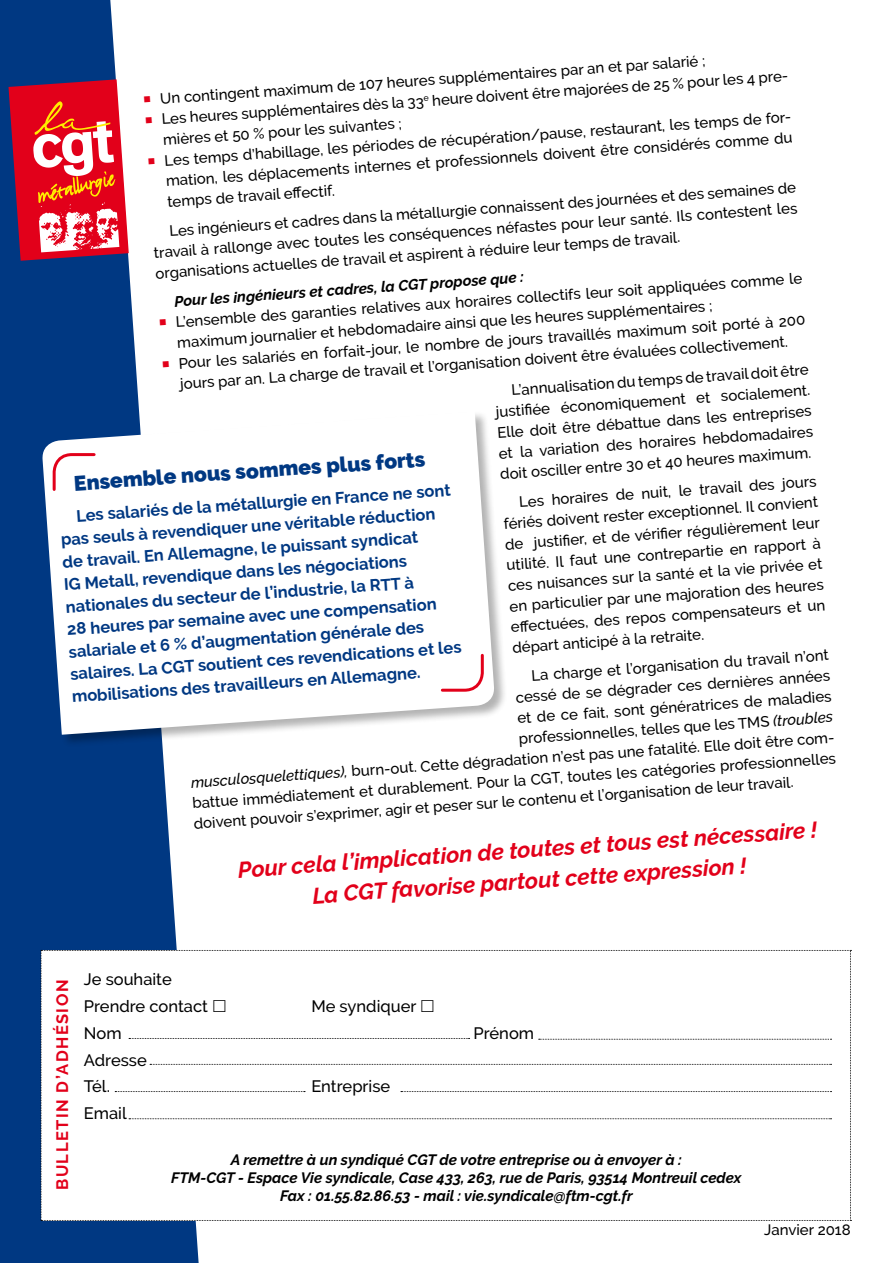
<style>
.page{position:relative;width:893px;height:1263px;background:#fff}
.page>*{position:absolute;margin:0;border:0;box-sizing:border-box;transform-origin:0 0}
.t1{font:italic 700 22.5px/31px "Raleway";color:#e2001a;text-align:center}
.t2{font:900 21px "Raleway";color:#003882}
.t3{font:700 16.5px/22.5px "Raleway";color:#003882}
.t4{font:500 16.5px/26.7px "Raleway";color:#000}
.t5{font:700 16.5px "Raleway";letter-spacing:.09em;color:#e2001a}
.t6{font:500 15px/20.7px "Raleway";color:#000;text-align:justify}
.t7{font:italic 700 15px/18px "Raleway";color:#000;text-align:center}
.s1{color:#e2001a}
.s2{font-style:italic}
</style>
<div class="page">
<svg style="left:0;top:0;width:199px;height:1263px;fill:#003882"></svg>
<svg style="left:9px;top:79px;width:120px;height:182px"></svg>
<div style="left:42px;top:411px;width:465px;height:337px;background:#000;opacity:.3"></div>
<svg style="left:41px;top:411px;width:454px;height:324px"></svg>
<svg style="left:51px;top:452px;width:46px;height:40px"></svg>
<svg style="left:439px;top:652px;width:46px;height:41px"></svg>
<svg style="left:41px;top:950px;width:810px;height:271px"></svg>
<p class="t6" style="left:142px;top:89px;width:565px;rotate:-4deg"><span class="s1">○</span> Un contingent maximum de 107 heures supplémentaires par an et par salarié ;</p>
<p class="t6" style="left:161px;top:109px;width:631px;text-indent:-17px;rotate:-4deg"><span class="s1">○</span> Les heures supplémentaires dès la 33<sup>e</sup> heure doivent être majorées de 25 % pour les 4 pre&shy;mières et 50 % pour les suivantes ;</p>
<p class="t6" style="left:164px;top:150px;width:631px;text-indent:-17px;rotate:-4deg"><span class="s1">○</span> Les temps d’habillage, les périodes de récupération/pause, restaurant, les temps de for&shy;mation, les déplacements internes et professionnels doivent être considérés comme du temps de travail eff ectif.</p>
<p class="t6" style="left:152px;top:222px;width:647px;text-indent:17px;rotate:-4deg">Les ingénieurs et cadres dans la métallurgie connaissent des journées et des semaines de travail à rallonge avec toutes les conséquences néfastes pour leur santé. Ils contestent les organisations actuelles de travail et aspirent à réduire leur temps de travail.</p>
<p class="t6" style="left:175px;top:312px;width:629px;text-indent:-17px;rotate:-4deg"><span class="s1">○</span> L’ensemble des garanties relatives aux horaires collectifs leur soit appliquées comme le maximum journalier et hebdomadaire ainsi que les heures supplémentaires ;</p>
<p class="t7" style="left:174px;top:292px;width:352px;rotate:-4deg">Pour les ingénieurs et cadres, la CGT propose que :</p>
<p class="t6" style="left:161px;top:354px;width:647px;text-align:center;rotate:-4deg"><span class="s1">○</span> Pour les salariés en forfait-jour, le nombre de jours travaillés maximum soit porté à 200 jours par an. La charge de travail et l’organisation doivent être évaluées collectivement.</p>
<p class="t6" style="left:494px;top:381px;width:317px;text-indent:17px;rotate:-4deg">L’annualisation du temps de travail doit être justifi ée économiquement et socialement.<br>Elle doit être débattue dans les entreprises et la variation des horaires hebdomadaires doit osciller entre 30 et 40 heures maximum.</p>
<p class="t6" style="left:501px;top:493px;width:317px;text-indent:17px;rotate:-4deg">Les horaires de nuit, le travail des jours fériés doivent rester exceptionnel. Il convient de justifi er, et de vérifi er régulièrement leur utilité. Il faut une contrepartie en rapport à ces nuisances sur la santé et la vie privée et en particulier par une majoration des heures eff ectuées, des repos compensateurs et un départ anticipé à la retraite.</p>
<h2 class="t2" style="left:73px;top:471px;width:353px;rotate:-4deg">Ensemble nous sommes plus forts</h2>
<p class="t3" style="left:59px;top:506px;width:394px;text-indent:17px;rotate:-4deg">Les salariés de la métallurgie en France ne sont pas seuls à revendiquer une véritable réduction de travail. En Allemagne, le puissant syndicat<br>IG Metall, revendique dans les négociations nationales du secteur de l’industrie, la RTT à<br>28 heures par semaine avec une compensation salariale et 6 % d’augmentation générale des salaires. La CGT soutient ces revendications et les mobilisations des travailleurs en Allemagne.</p>
<p class="t6" style="left:531px;top:665px;width:299px;rotate:-4deg">La charge et l’organisation du travail n’ont</p>
<p class="t6" style="left:515px;top:687px;width:317px;rotate:-4deg">cessé de se dégrader ces dernières années</p>
<p class="t6" style="left:517px;top:708px;width:317px;rotate:-4deg">et de ce fait, sont génératrices de maladies</p>
<p class="t6" style="left:518px;top:728px;width:316px;rotate:-4deg">professionnelles, telles que les TMS <span class="s2">(troubles</span></p>
<p class="t6" style="left:190px;top:772px;width:648px;rotate:-4deg"><span class="s2">musculosquelettiques),</span> burn-out. Cette dégradation n’est pas une fatalité. Elle doit être com-</p>
<p class="t6" style="left:192px;top:793px;width:646px;rotate:-4deg">battue immédiatement et durablement. Pour la CGT, toutes les catégories professionnelles</p>
<p class="t6" style="left:193px;top:813px;width:602px;rotate:-4deg">doivent pouvoir s’exprimer, agir et peser sur le contenu et l’organisation de leur travail.</p>
<h1 class="t1" style="left:237px;top:854px;width:582px;rotate:-4deg">Pour cela l’implication de toutes et tous est nécessaire !<br>La CGT favorise partout cette expression !</h1>
<p class="t5" style="left:53px;top:1190px;width:212px;rotate:-90deg">BULLETIN D’ADHÉSION</p>
<p class="t4" style="left:84px;top:966px;width:126px">Je souhaite<br>Prendre contact</p>
<p class="t4" style="left:311px;top:993px;width:107px">Me syndiquer</p>
<p class="t4" style="left:84px;top:1020px;width:39px">Nom</p>
<p class="t4" style="left:473px;top:1020px;width:62px">Prénom</p>
<p class="t4" style="left:84px;top:1046px;width:64px">Adresse<br>Tél.</p>
<p class="t4" style="left:311px;top:1073px;width:80px">Entreprise</p>
<p class="t4" style="left:84px;top:1100px;width:44px">Email</p>
<p class="t7" style="left:171px;top:1151px;width:572px">A remettre à un syndiqué CGT de votre entreprise ou à envoyer à :<br>FTM-CGT - Espace Vie syndicale, Case 433, 263, rue de Paris, 93514 Montreuil cedex<br>Fax : 01.55.82.86.53 - mail : vie.syndicale@ftm-cgt.fr</p>
<p class="t6" style="left:764px;top:1219px;width:88px">Janvier 2018</p>
</div>
